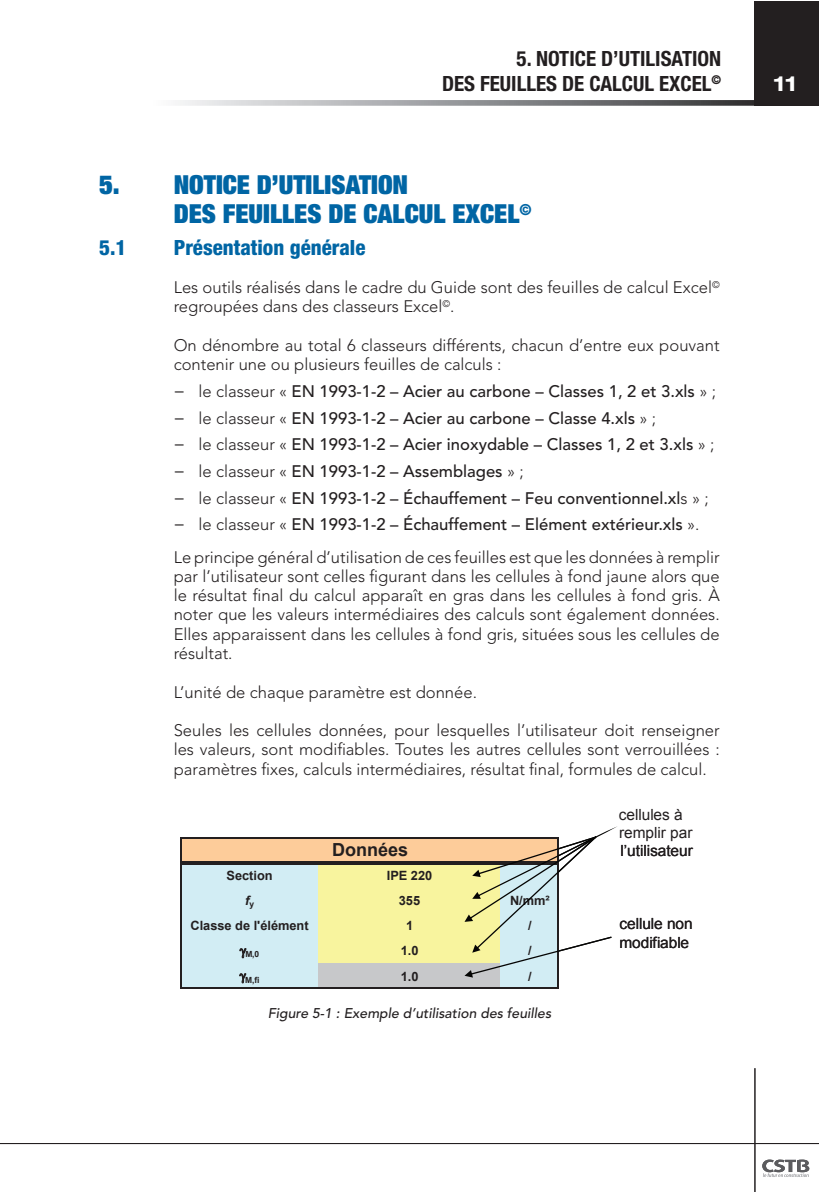
<style>
.page{position:relative;width:819px;height:1192px;background:#fff}
.page>*{position:absolute;margin:0;border:0;box-sizing:border-box;transform-origin:0 0}
.t1{font:900 condensed 26.25px/29.8px "Helvetica Neue LT Std";color:#0065a4}
.t2{font:700 condensed 21px/25.2px "Helvetica Neue LT Std";color:#231f20;text-align:right}
.t3{font:800 condensed 21px "Helvetica Neue LT Std";color:#0065a4}
.t4{font:700 expanded 21px "Helvetica Neue LT Std";color:#fff}
.t5{font:700 18.03px "Arial";letter-spacing:-.005em;color:#231f20}
.t6{font:300 16.62px/19.2px "Avenir LT Std";color:#231f20}
.t7{font:500 16.62px/26.8px "Avenir LT Std";color:#231f20}
.t8{font:15.4px/17.7px "Arial";color:#231f20}
.t9{font:italic 500 14px "Avenir LT Std";color:#231f20}
.t10{font:700 12.78px "Arial";color:#231f20}
.t11{font:italic 700 12.78px "Arial";color:#231f20}
.t12{font:700 8.4px "Arial";color:#231f20}
.s1{font-weight:400}
.s2{font-weight:300}
</style>
<div class="page">
<hr style="left:0;top:1143px;width:818px;height:1px;background:#231f20">
<svg style="left:178px;top:100px;width:576px;height:5px;background:#939497"></svg>
<div style="left:754px;top:1px;width:64px;height:104px;background:#231f20"></div>
<hr style="left:754px;top:1068px;width:1px;height:124px;background:#231f20">
<svg style="left:762px;top:1159px;width:47px;height:18px"></svg>
<div style="left:180px;top:838px;width:379px;height:25px;background:#fdcc9a"></div>
<div style="left:180px;top:863px;width:138px;height:100px;background:#d2edf4"></div>
<div style="left:318px;top:863px;width:182px;height:100px;background:#f8f49e"></div>
<div style="left:180px;top:963px;width:138px;height:25px;background:#d2edf4"></div>
<div style="left:318px;top:963px;width:182px;height:25px;background:#c7c8ca"></div>
<div style="left:500px;top:963px;width:59px;height:25px;background:#d2edf4"></div>
<svg style="left:239px;top:948px;width:7px;height:10px"></svg>
<svg style="left:239px;top:973px;width:7px;height:10px"></svg>
<hr style="left:179px;top:837px;width:2px;height:152px;background:#231f20">
<hr style="left:557px;top:839px;width:2px;height:150px;background:#231f20">
<hr style="left:181px;top:837px;width:378px;height:2px;background:#231f20">
<hr style="left:181px;top:861px;width:376px;height:1px;background:#231f20">
<hr style="left:181px;top:863px;width:376px;height:2px;background:#231f20">
<hr style="left:181px;top:987px;width:378px;height:2px;background:#231f20">
<svg style="left:464px;top:826px;width:153px;height:151px"></svg>
<p class="t2" style="left:442px;top:48px;width:281px">5. NOTICE D’UTILISATION<br>DES FEUILLES DE CALCUL EXCEL<sup>©</sup></p>
<h1 class="t1" style="left:174px;top:171px;width:359px;text-indent:-74px">5. NOTICE D’UTILISATION<br>DES FEUILLES DE CALCUL EXCEL<sup>©</sup></h1>
<p class="t3" style="left:99px;top:239px;width:29px">5.1</p>
<p class="t3" style="left:174px;top:239px;width:193px">Présentation générale</p>
<p class="t6" style="left:174px;top:279px;width:547px">Les outils réalisés dans le cadre du Guide sont des feuilles de calcul Excel<sup>© </sup>regroupées dans des classeurs Excel<sup>©</sup>.</p>
<p class="t6" style="left:174px;top:337px;width:547px">On dénombre au total 6 classeurs différents, chacun d’entre eux pouvant contenir une ou plusieurs feuilles de calculs :</p>
<p class="t7" style="left:174px;top:379px;width:543px"><span class="s1">−</span> <span class="s2">le classeur «</span> EN 1993-1-2 – Acier au carbone – Classes 1, 2 et 3.xls <span class="s2">» ; </span><span class="s1">−</span> <span class="s2">le classeur «</span> EN 1993-1-2 – Acier au carbone – Classe 4.xls <span class="s2">» ;<br></span><span class="s1">−</span> <span class="s2">le classeur «</span> EN 1993-1-2 – Acier inoxydable – Classes 1, 2 et 3.xls <span class="s2">» ; </span><span class="s1">−</span> <span class="s2">le classeur «</span> EN 1993-1-2 – Assemblages <span class="s2">» ;<br></span><span class="s1">−</span> <span class="s2">le classeur «</span> EN 1993-1-2 – Échauffement – Feu conventionnel.xl<span class="s2">s » ; </span><span class="s1">−</span> <span class="s2">le classeur «</span> EN 1993-1-2 – Échauffement – Elément extérieur.xls <span class="s2">».</span></p>
<p class="t6" style="left:174px;top:548px;width:547px;text-align:justify">Le principe général d’utilisation de ces feuilles est que les données à remplir par l’utilisateur sont celles figurant dans les cellules à fond jaune alors que le résultat final du calcul apparaît en gras dans les cellules à fond gris. À noter que les valeurs intermédiaires des calculs sont également données.<br>Elles apparaissent dans les cellules à fond gris, situées sous les cellules de résultat.</p>
<p class="t6" style="left:174px;top:683px;width:305px">L’unité de chaque paramètre est donnée.</p>
<p class="t6" style="left:174px;top:722px;width:547px;text-align:justify">Seules les cellules données, pour lesquelles l’utilisateur doit renseigner les valeurs, sont modifiables. Toutes les autres cellules sont verrouillées : paramètres fixes, calculs intermédiaires, résultat final, formules de calcul.</p>
<p class="t8" style="left:618px;top:806px;width:75px">cellules à remplir par</p>
<p class="t10" style="left:226px;top:868px;width:48px">Section</p>
<p class="t10" style="left:387px;top:868px;width:47px">IPE 220</p>
<p class="t11" style="left:245px;top:893px;width:11px">f<sub>y</sub></p>
<p class="t10" style="left:399px;top:893px;width:23px">355</p>
<p class="t10" style="left:510px;top:893px;width:41px">N/mm²</p>
<p class="t10" style="left:190px;top:919px;width:120px">Classe de l'élément</p>
<p class="t10" style="left:406px;top:919px;width:9px">1</p>
<p class="t10" style="left:528px;top:919px;width:5px">/</p>
<p class="t12" style="left:240px;top:950px;width:21px">★M,0</p>
<p class="t10" style="left:400px;top:944px;width:19px">1.0</p>
<p class="t10" style="left:528px;top:944px;width:5px">/</p>
<p class="t12" style="left:240px;top:975px;width:21px">★M,fi</p>
<p class="t10" style="left:400px;top:969px;width:19px">1.0</p>
<p class="t10" style="left:528px;top:969px;width:5px">/</p>
<p class="t5" style="left:332px;top:839px;width:77px">Données</p>
<p class="t8" style="left:620px;top:841px;width:74px">l’utilisateur</p>
<p class="t8" style="left:619px;top:914px;width:75px;line-height:18.6px">cellule non modifiable</p>
<p class="t9" style="left:268px;top:1007px;width:285px">Figure 5-1 : Exemple d’utilisation des feuilles</p>
<p class="t4" style="left:773px;top:76px;width:25px">11</p>
</div>
